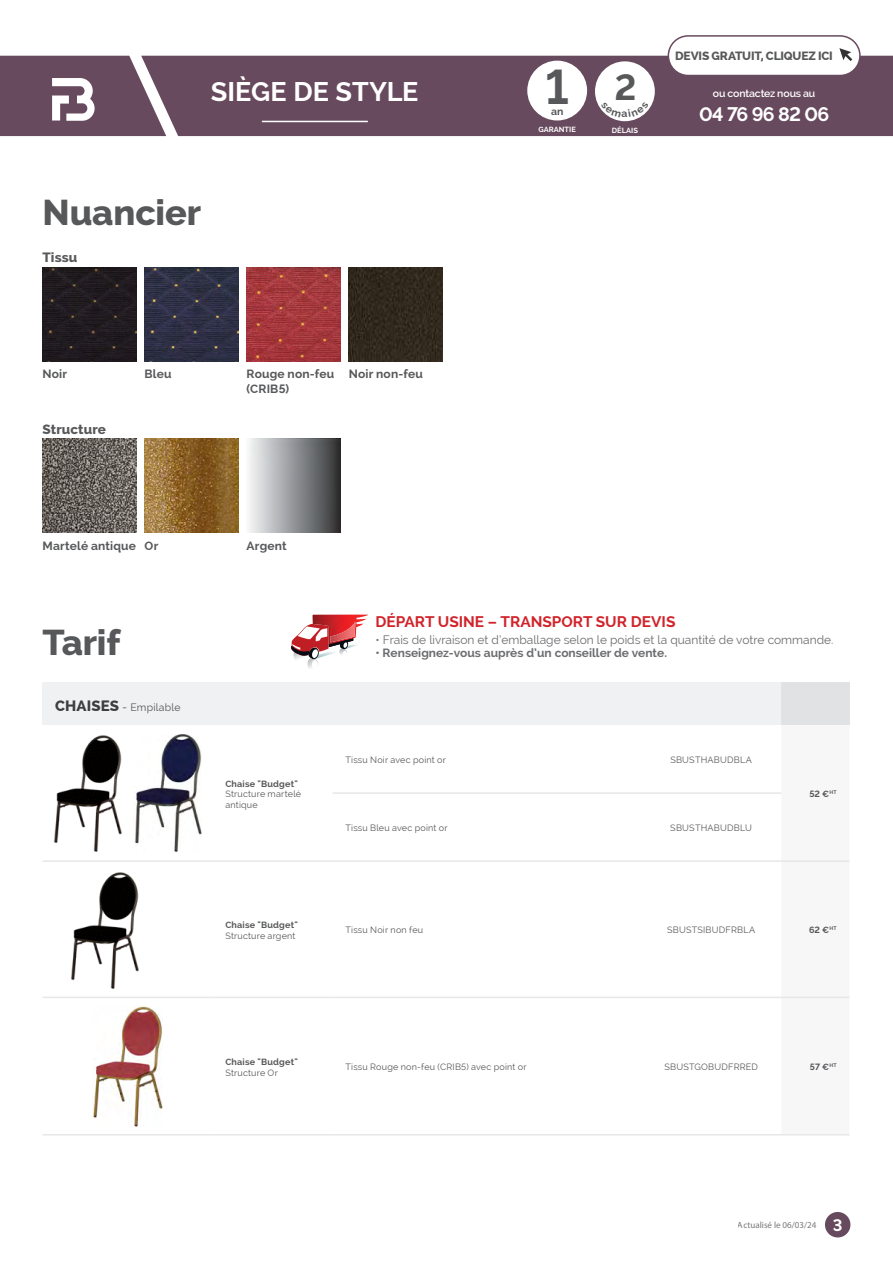
<style>
.page{position:relative;width:893px;height:1263px;background:#fff}
.page>*{position:absolute;margin:0;border:0;box-sizing:border-box;transform-origin:0 0}
.t1{font:700 48px "Raleway";color:#57585a}
.t2{font:800 36px "Raleway";letter-spacing:-.005em;color:#57585a}
.t3{font:700 36px "Raleway";color:#57585a}
.t4{font:700 27px "Raleway";color:#fff}
.t5{font:700 19.5px "Raleway";letter-spacing:-.045em;color:#fff}
.t6{font:700 15.45px "Raleway";color:#d1232a}
.t7{font:800 13.5px "Raleway";letter-spacing:.005em;color:#57585a}
.t8{font:12px "Raleway";color:#6c6d70}
.t9{font:700 12px/14.4px "Raleway";letter-spacing:.015em;color:#57585a}
.t10{font:700 12px "Raleway";color:#6c6d70}
.t11{font:800 12px "Raleway";letter-spacing:-.015em;color:#57585a}
.t12{font:10.5px "Raleway";letter-spacing:.02em;color:#57585a}
.t13{font:600 10.5px "Raleway";letter-spacing:-.01em;color:#fff}
.t14{font:700 10.5px "Raleway";color:#57585a}
.t15{font:9px/10.8px "Raleway";letter-spacing:.025em;color:#57585a}
.t16{font:700 9px "Raleway";letter-spacing:.02em;color:#57585a}
.t17{font:9px "Myriad Pro";color:#787878}
.t18{font:700 7.5px "Raleway";color:#fff}
.s1{font-weight:800;font-size:15px;color:#3e3e3f}
.s2{font-size:12px}
.s3{font-family:"Raleway";font-weight:700;font-size:16.5px;color:#fff}
</style>
<div class="page">
<img style="left:43px;top:268px;width:93px;height:93px">
<img style="left:43px;top:439px;width:93px;height:93px">
<img style="left:145px;top:439px;width:93px;height:93px">
<img style="left:249px;top:439px;width:91px;height:93px">
<img style="left:145px;top:268px;width:93px;height:93px">
<img style="left:247px;top:268px;width:93px;height:93px">
<img style="left:349px;top:268px;width:93px;height:93px">
<img style="left:312px;top:615px;width:56px;height:23px">
<img style="left:307px;top:624px;width:22px;height:2px">
<svg style="left:291px;top:626px;width:62px;height:43px"></svg>
<img style="left:330px;top:622px;width:25px;height:20px">
<div style="left:43px;top:682px;width:738px;height:43px;background:#f0f1f2"></div>
<div style="left:781px;top:682px;width:68px;height:43px;background:#e1e2e4"></div>
<svg style="left:781px;top:792px;width:68px;height:207px"></svg>
<hr style="left:781px;top:1134px;width:68px;height:1px;background:#e6e7e9">
<hr style="left:781px;top:860px;width:68px;height:2px;background:#e6e7e9">
<hr style="left:333px;top:860px;width:308px;height:2px;background:#e6e7e9">
<hr style="left:641px;top:860px;width:140px;height:2px;background:#e6e7e9">
<hr style="left:43px;top:860px;width:170px;height:2px;background:#e6e7e9">
<hr style="left:213px;top:860px;width:120px;height:2px;background:#e6e7e9">
<hr style="left:43px;top:997px;width:170px;height:1px;background:#e6e7e9">
<hr style="left:213px;top:997px;width:120px;height:1px;background:#e6e7e9">
<hr style="left:43px;top:1134px;width:170px;height:1px;background:#e6e7e9">
<hr style="left:213px;top:1134px;width:120px;height:1px;background:#e6e7e9">
<hr style="left:333px;top:792px;width:308px;height:2px;background:#e6e7e9">
<hr style="left:641px;top:792px;width:140px;height:2px;background:#e6e7e9">
<hr style="left:333px;top:997px;width:308px;height:1px;background:#e6e7e9">
<hr style="left:641px;top:997px;width:140px;height:1px;background:#e6e7e9">
<hr style="left:781px;top:997px;width:68px;height:1px;background:#e6e7e9">
<hr style="left:333px;top:1134px;width:308px;height:1px;background:#e6e7e9">
<hr style="left:641px;top:1134px;width:140px;height:1px;background:#e6e7e9">
<img style="left:54px;top:735px;width:68px;height:117px">
<img style="left:135px;top:734px;width:67px;height:118px">
<img style="left:71px;top:872px;width:68px;height:117px">
<img style="left:93px;top:1006px;width:69px;height:120px">
<div style="left:0;top:56px;width:893px;height:80px;background:#684a5e"></div>
<hr style="left:262px;top:121px;width:106px;height:1px;background:#fff">
<div style="left:825px;top:1212px;width:25px;height:25px;background:#684a5e;border-radius:50%"></div>
<svg style="left:52px;top:78px;width:43px;height:43px"></svg>
<div style="left:527px;top:61px;width:60px;height:59px;background:#fff;border-radius:50%"></div>
<div style="left:595px;top:61px;width:60px;height:60px;background:#fff;border-radius:50%"></div>
<div style="left:668px;top:36px;width:192px;height:39px;background:#fff;border-radius:20px"></div>
<div style="left:668px;top:35px;width:193px;height:41px;border:2px solid #684a5e;border-radius:20px"></div>
<svg style="left:839px;top:48px;width:13px;height:13px"></svg>
<svg style="left:601px;top:109px;width:48px;height:9px"></svg>
<h3 class="t4" style="left:211px;top:76px;width:209px">Siège de style</h3>
<h2 class="t2" style="left:43px;top:192px;width:160px">Nuancier</h2>
<h3 class="t7" style="left:43px;top:250px;width:36px">Tissu</h3>
<h3 class="t9" style="left:43px;top:367px;width:26px">Noir</h3>
<h3 class="t7" style="left:43px;top:421px;width:65px">Structure</h3>
<h3 class="t9" style="left:145px;top:367px;width:29px">Bleu</h3>
<h3 class="t9" style="left:247px;top:367px;width:89px">Rouge non-feu (CRIB5)</h3>
<h3 class="t9" style="left:349px;top:367px;width:76px">Noir non-feu</h3>
<h3 class="t9" style="left:43px;top:538px;width:117px">Martelé antique Or</h3>
<h3 class="t9" style="left:247px;top:538px;width:42px">Argent</h3>
<h1 class="t1" style="left:545px;top:59px;width:25px">1</h1>
<p class="t14" style="left:551px;top:105px;width:14px">an</p>
<p class="t18" style="left:538px;top:125px;width:31px">GARANTIE</p>
<h2 class="t3" style="left:614px;top:67px;width:24px">2</h2>
<p class="t18" style="left:612px;top:126px;width:28px">DÉLAIS</p>
<h3 class="t11" style="left:675px;top:49px;width:159px">DEVIS GRATUIT, CLIQUEZ ICI</h3>
<p class="t13" style="left:713px;top:88px;width:104px">ou contactez nous au</p>
<h3 class="t5" style="left:699px;top:103px;width:132px">04 76 96 82 06</h3>
<h2 class="t2" style="left:43px;top:622px;width:80px">Tarif</h2>
<p class="t12" style="left:55px;top:701px;width:127px"><span class="s1">CHAISES</span> <span class="s2">-</span> Empilable</p>
<p class="t16" style="left:225px;top:778px;width:74px">Chaise "Budget"</p>
<p class="t15" style="left:225px;top:789px;width:77px">Structure martelé antique</p>
<p class="t16" style="left:225px;top:920px;width:74px">Chaise "Budget"</p>
<p class="t15" style="left:225px;top:930px;width:72px">Structure argent</p>
<h3 class="t6" style="left:375px;top:612px;width:302px">DÉPART USINE – TRANSPORT SUR DEVIS</h3>
<h3 class="t8" style="left:375px;top:632px;width:460px">• Frais de livraison et d’emballage selon le poids et la quantité de votre commande.</h3>
<h3 class="t10" style="left:375px;top:646px;width:293px">• Renseignez-vous auprès d’un conseiller de vente.</h3>
<p class="t15" style="left:345px;top:755px;width:102px">Tissu Noir avec point or</p>
<p class="t15" style="left:670px;top:755px;width:83px">SBUSTHABUDBLA</p>
<p class="t15" style="left:345px;top:823px;width:104px">Tissu Bleu avec point or</p>
<p class="t15" style="left:670px;top:823px;width:83px">SBUSTHABUDBLU</p>
<p class="t16" style="left:809px;top:789px;width:29px">52 €<sup>HT</sup></p>
<p class="t15" style="left:345px;top:925px;width:79px">Tissu Noir non feu</p>
<p class="t15" style="left:667px;top:925px;width:90px">SBUSTSIBUDFRBLA</p>
<p class="t16" style="left:809px;top:925px;width:29px">62 €<sup>HT</sup></p>
<p class="t16" style="left:225px;top:1056px;width:74px">Chaise "Budget"</p>
<p class="t15" style="left:225px;top:1067px;width:54px">Structure Or</p>
<p class="t15" style="left:345px;top:1062px;width:183px">Tissu Rouge non-feu (CRIB5) avec point or</p>
<p class="t15" style="left:664px;top:1062px;width:95px">SBUSTGOBUDFRRED</p>
<p class="t16" style="left:810px;top:1062px;width:28px">57 €<sup>HT</sup></p>
<p class="t17" style="left:738px;top:1219px;width:106px">Actualisé le 06/03/24 <span class="s3">3</span></p>
</div>
